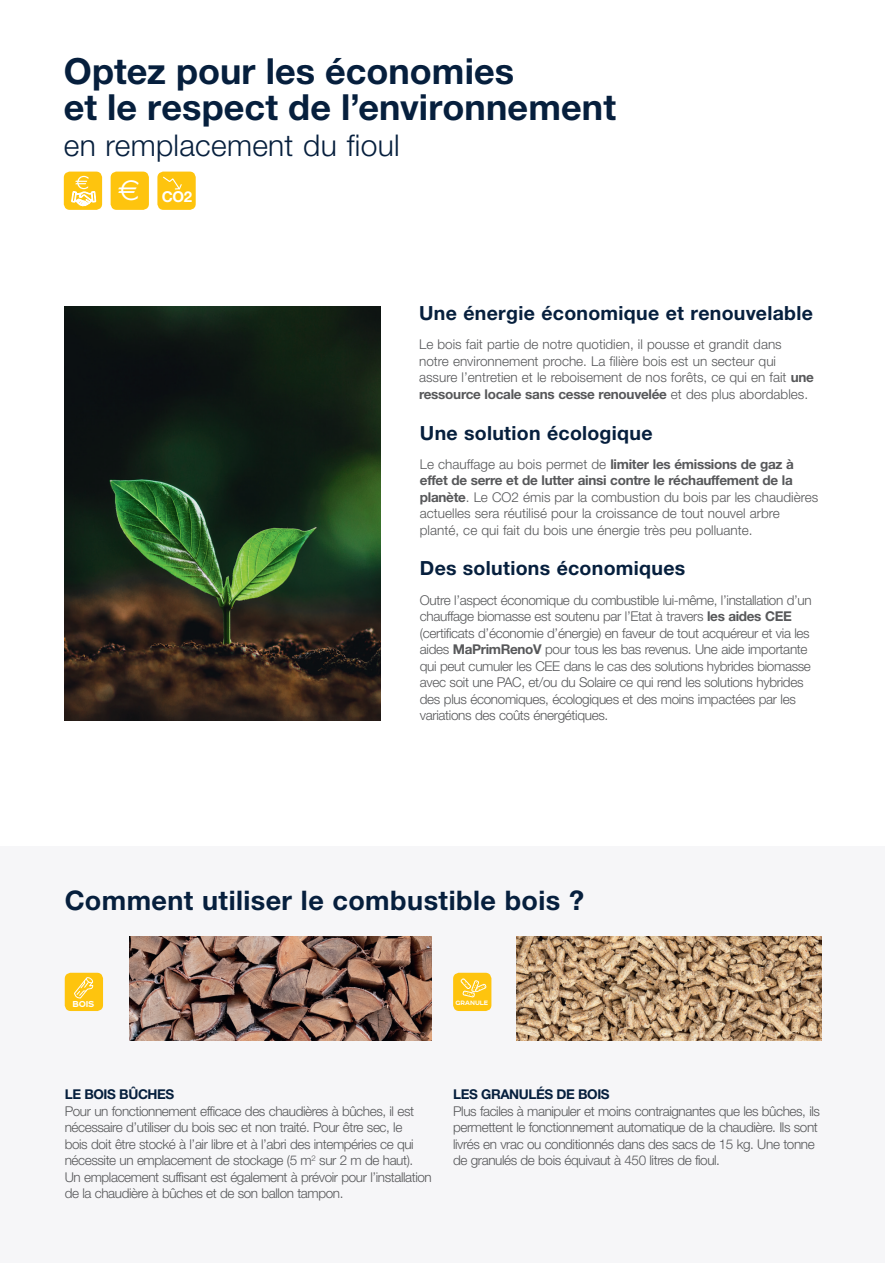
<style>
.page{position:relative;width:885px;height:1263px;background:#fff}
.page>*{position:absolute;margin:0;border:0;box-sizing:border-box;transform-origin:0 0}
.t1{font:700 36px/36px "Helvetica Neue LT Std";color:#061f3d}
.t2{font:300 30px "Helvetica Neue LT Std";letter-spacing:.01em;color:#061f3d}
.t3{font:700 27px "Helvetica Neue LT Std";letter-spacing:.015em;color:#061f3d}
.t4{font:700 19.5px "Helvetica Neue LT Std";letter-spacing:.015em;color:#061f3d}
.t5{font:700 15px "Helvetica Neue LT Std";color:#fff}
.t6{font:300 13.5px/16.5px "Helvetica Neue LT Std";letter-spacing:-.025em;color:#57585a}
.t7{font:300 13.5px/16.5px "Helvetica Neue LT Std";color:#57585a}
.t8{font:700 13.5px "Helvetica Neue LT Std";letter-spacing:-.03em;color:#061f3d}
.t9{font:700 11.1px "Affect";color:#fff}
.t10{font:700 8.1px "Affect";letter-spacing:-.02em;color:#fff}
.s1{font-family:"Euro Sans Std";font-weight:400;font-size:28.95px}
.s2{font-weight:700}
</style>
<div class="page">
<hr style="left:884px;top:234px;width:1px;height:655px;background:#ed028c">
<img style="left:65px;top:306px;width:315px;height:414px">
<div style="left:0;top:846px;width:884px;height:417px;background:#f6f6f8"></div>
<img style="left:517px;top:937px;width:304px;height:104px">
<img style="left:130px;top:937px;width:302px;height:104px">
<div style="left:453px;top:973px;width:38px;height:38px;background:#fec40e;border-radius:6px"></div>
<svg style="left:460px;top:978px;width:27px;height:20px"></svg>
<div style="left:65px;top:973px;width:38px;height:38px;background:#fec40e;border-radius:6px"></div>
<svg style="left:74px;top:977px;width:20px;height:22px"></svg>
<div style="left:64px;top:172px;width:38px;height:38px;background:#fec40e;border-radius:6px"></div>
<svg style="left:71px;top:176px;width:25px;height:30px"></svg>
<div style="left:111px;top:172px;width:38px;height:38px;background:#fec40e;border-radius:6px"></div>
<div style="left:157px;top:172px;width:39px;height:38px;background:#fec40e;border-radius:6px"></div>
<svg style="left:163px;top:176px;width:19px;height:14px"></svg>
<h1 class="t1" style="left:64px;top:52px;width:553px">Optez pour les économies<br>et le respect de l’environnement</h1>
<h2 class="t2" style="left:64px;top:127px;width:337px">en remplacement du fioul</h2>
<p class="t5" style="left:118px;top:187px;width:75px"><span class="s1">€</span> CO2</p>
<h3 class="t4" style="left:419px;top:301px;width:395px">Une énergie économique et renouvelable</h3>
<p class="t7" style="left:419px;top:336px;width:396px">Le bois fait partie de notre quotidien, il pousse et grandit dans notre environnement proche. La filière bois est un secteur qui assure l’entretien et le reboisement de nos forêts, ce qui en fait <span class="s2">une ressource locale sans cesse renouvelée</span> et des plus abordables.</p>
<h3 class="t4" style="left:420px;top:420px;width:234px">Une solution écologique</h3>
<p class="t7" style="left:420px;top:455px;width:400px">Le chauffage au bois permet de <span class="s2">limiter les émissions de gaz à effet de serre et de lutter ainsi contre le réchauffement de la planète</span>. Le CO2 émis par la combustion du bois par les chaudières actuelles sera réutilisé pour la croissance de tout nouvel arbre planté, ce qui fait du bois une énergie très peu polluante.</p>
<h3 class="t4" style="left:420px;top:556px;width:267px">Des solutions économiques</h3>
<p class="t6" style="left:420px;top:591px;width:393px">Outre l’aspect économique du combustible lui-même, l’installation d’un chauffage biomasse est soutenu par l’Etat à travers <span class="s2">les aides CEE </span>(certificats d’économie d’énergie) en faveur de tout acquéreur et via les aides <span class="s2">MaPrimRenoV</span> pour tous les bas revenus. Une aide importante qui peut cumuler les CEE dans le cas des solutions hybrides biomasse avec soit une PAC, et/ou du Solaire ce qui rend les solutions hybrides des plus économiques, écologiques et des moins impactées par les variations des coûts énergétiques.</p>
<h3 class="t3" style="left:65px;top:884px;width:521px">Comment utiliser le combustible bois ?</h3>
<p class="t9" style="left:73px;top:996px;width:23px">BOIS</p>
<p class="t10" style="left:455px;top:997px;width:34px">GRANULE</p>
<p class="t8" style="left:65px;top:1086px;width:111px">LE BOIS BÛCHES</p>
<p class="t6" style="left:65px;top:1102px;width:368px">Pour un fonctionnement efficace des chaudières à bûches, il est nécessaire d’utiliser du bois sec et non traité. Pour être sec, le<br>bois doit être stocké à l’air libre et à l’abri des intempéries ce qui nécessite un emplacement de stockage (5 m<sup>2</sup> sur 2 m de haut).<br>Un emplacement suffisant est également à prévoir pour l’installation de la chaudière à bûches et de son ballon tampon.</p>
<p class="t8" style="left:453px;top:1086px;width:158px">LES GRANULÉS DE BOIS</p>
<p class="t6" style="left:453px;top:1102px;width:368px">Plus faciles à manipuler et moins contraignantes que les bûches, ils permettent le fonctionnement automatique de la chaudière. Ils sont livrés en vrac ou conditionnés dans des sacs de 15 kg. Une tonne de granulés de bois équivaut à 450 litres de fioul.</p>
</div>
